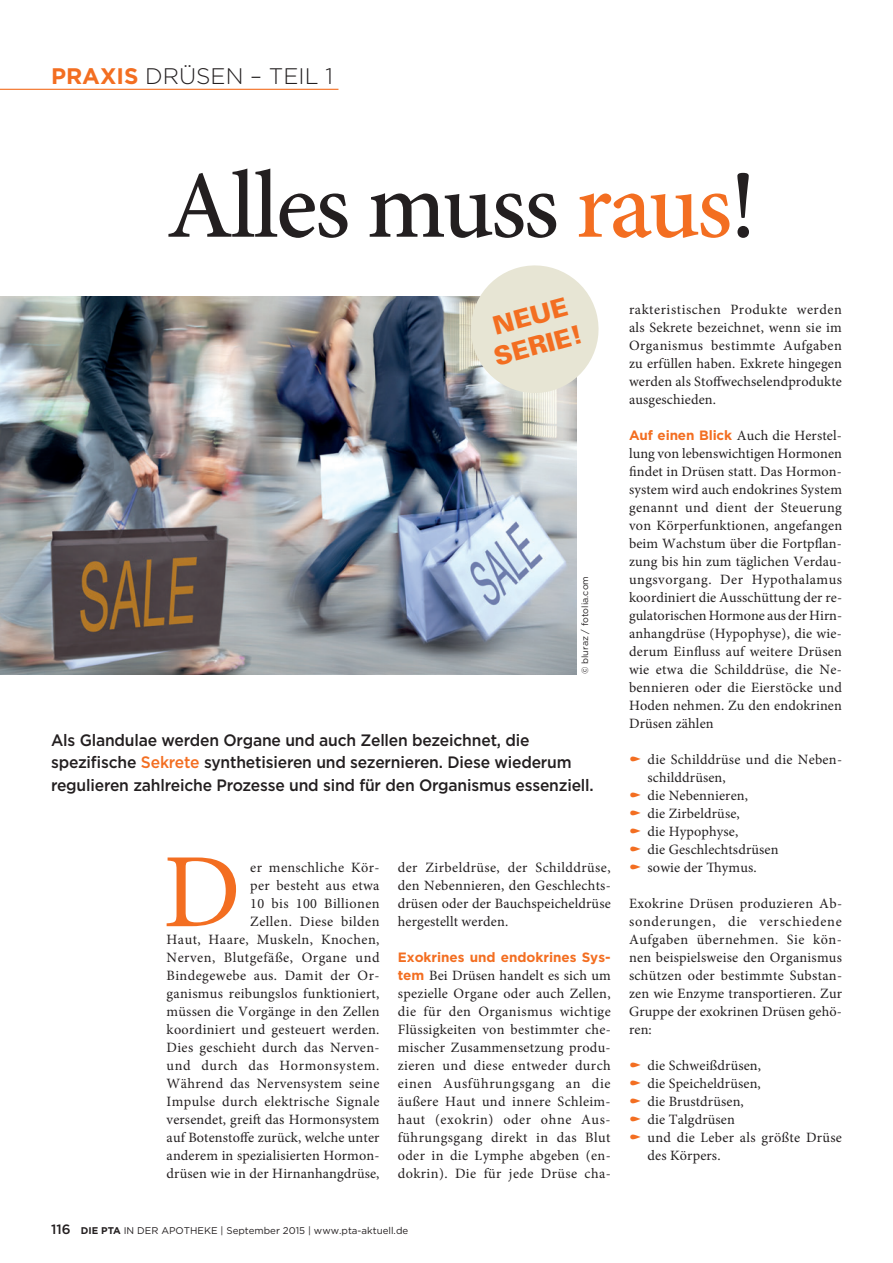
<style>
.page{position:relative;width:893px;height:1263px;background:#fff}
.page>*{position:absolute;margin:0;border:0;box-sizing:border-box;transform-origin:0 0}
.t1{font:105.6px "Minion Pro";color:#f36e21}
.t2{font:500 96px "Minion Pro";letter-spacing:-.025em;color:#231f20}
.t3{font:900 25.5px/30px "Univers LT Std";color:#f36e21}
.t4{font:300 22.5px "Gotham";color:#231f20}
.t5{font:500 16.5px/22.5px "Gotham";letter-spacing:-.01em;color:#231f20;scale:.95 1}
.t6{font:14.25px/18px "Minion Pro";letter-spacing:.01em;color:#231f20;text-align:justify}
.t7{font:700 13.5px "Gotham";letter-spacing:-.005em;color:#f36e21}
.t8{font:9.75px "Gotham";color:#231f20}
.t9{font:9px "Gotham";color:#231f20}
.s1{font-weight:700;color:#f36e21}
.s2{color:#f36e21}
.s3{font-family:"Gotham";font-weight:700;font-size:13.5px;color:#f36e21}
.s4{font-weight:500;font-size:13.5px}
.s5{font-weight:700}
</style>
<div class="page">
<hr style="left:0;top:89px;width:338px;height:1px;background:#f36e21">
<img style="left:0;top:296px;width:577px;height:378px">
<svg style="left:464px;top:265px;width:135px;height:135px"></svg>
<h3 class="t4" style="left:51px;top:62px;width:283px"><span class="s1">PRAXIS</span> DRÜSEN – TEIL 1</h3>
<h2 class="t2" style="left:167px;top:141px;width:591px">Alles muss <span class="s2">raus</span>!</h2>
<h3 class="t3" style="left:483px;top:313px;width:92px;rotate:-15deg">NEUE<br>SERIE!</h3>
<p class="t9" style="left:579px;top:674px;width:100px;rotate:-90deg">© bluraz / fotolia.com</p>
<p class="t5" style="left:51px;top:728px;width:573px">Als Glandulae werden Organe und auch Zellen bezeichnet, die spezifische <span class="s2">Sekrete</span> synthetisieren und sezernieren. Diese wiederum regulieren zahlreiche Prozesse und sind für den Organismus essenziell.</p>
<h1 class="t1" style="left:163px;top:822px;width:79px">D</h1>
<p class="t6" style="left:167px;top:859px;width:215px;text-align:right">er menschliche Kör-<br>per besteht aus etwa<br>10 bis 100 Billionen<br>Zellen. Diese bilden<br>Haut, Haare, Muskeln, Knochen,<br>Nerven, Blutgefäße, Organe und<br>Bindegewebe aus. Damit der Or&shy;ganismus reibungslos funktioniert, müssen die Vorgänge in den Zellen koordiniert und gesteuert werden.<br>Dies geschieht durch das Nerven&shy;und durch das Hormonsystem.<br>Während das Nervensystem seine<br>Impulse durch elektrische Signale versendet, greift das Hormonsystem auf Botenstoffe zurück, welche unter anderem in spezialisierten Hormon&shy;drüsen wie in der Hirnanhangdrüse,</p>
<p class="t6" style="left:398px;top:859px;width:214px">der Zirbeldrüse, der Schilddrüse, den Nebennieren, den Geschlechts&shy;drüsen oder der Bauchspeicheldrüse hergestellt werden.</p>
<p class="t7" style="left:398px;top:948px;width:214px">Exokrines und endokrines Sys-</p>
<p class="t6" style="left:398px;top:967px;width:214px"><span class="s3">tem</span> Bei Drüsen handelt es sich um spezielle Organe oder auch Zellen, die für den Organismus wichtige Flüssigkeiten von bestimmter che&shy;mischer Zusammensetzung produ&shy;zieren und diese entweder durch einen Ausführungsgang an die äußere Haut und innere Schleim&shy;haut (exokrin) oder ohne Aus&shy;führungsgang direkt in das Blut oder in die Lymphe abgeben (en&shy;dokrin). Die für jede Drüse cha-</p>
<p class="t8" style="left:51px;top:1224px;width:359px"><span class="s4">116</span> <span class="s5">DIE PTA</span> IN DER APOTHEKE | September 2015 | www.pta-aktuell.de</p>
<p class="t6" style="left:629px;top:301px;width:214px">rakteristischen Produkte werden als Sekrete bezeichnet, wenn sie im Organismus bestimmte Aufgaben zu erfüllen haben. Exkrete hingegen werden als Stoffwechselendprodukte ausgeschieden.</p>
<p class="t6" style="left:629px;top:427px;width:215px"><span class="s3">Auf einen Blick</span> Auch die Herstel&shy;lung von lebenswichtigen Hormonen findet in Drüsen statt. Das Hormon&shy;system wird auch endokrines System genannt und dient der Steuerung von Körperfunktionen, angefangen beim Wachstum über die Fortpflan&shy;zung bis hin zum täglichen Verdau&shy;ungsvorgang. Der Hypothalamus koordiniert die Ausschüttung der re&shy;gulatorischen Hormone aus der Hirn&shy;anhangdrüse (Hypophyse), die wie&shy;derum Einfluss auf weitere Drüsen wie etwa die Schilddrüse, die Ne&shy;bennieren oder die Eierstöcke und Hoden nehmen. Zu den endokrinen Drüsen zählen</p>
<p class="t6" style="left:648px;top:751px;width:196px;text-align:left">die Schilddrüse und die Neben&shy;schilddrüsen,<br>die Nebennieren,<br>die Zirbeldrüse,<br>die Hypophyse,<br>die Geschlechtsdrüsen<br>sowie der Thymus.</p>
<p class="t6" style="left:629px;top:895px;width:215px">Exokrine Drüsen produzieren Ab&shy;sonderungen, die verschiedene Aufgaben übernehmen. Sie kön&shy;nen beispielsweise den Organismus schützen oder bestimmte Substan&shy;zen wie Enzyme transportieren. Zur Gruppe der exokrinen Drüsen gehö&shy;ren:</p>
<p class="t6" style="left:648px;top:1057px;width:196px;text-align:left">die Schweißdrüsen,<br>die Speicheldrüsen,<br>die Brustdrüsen,<br>die Talgdrüsen<br>und die Leber als größte Drüse des Körpers.</p>
</div>
